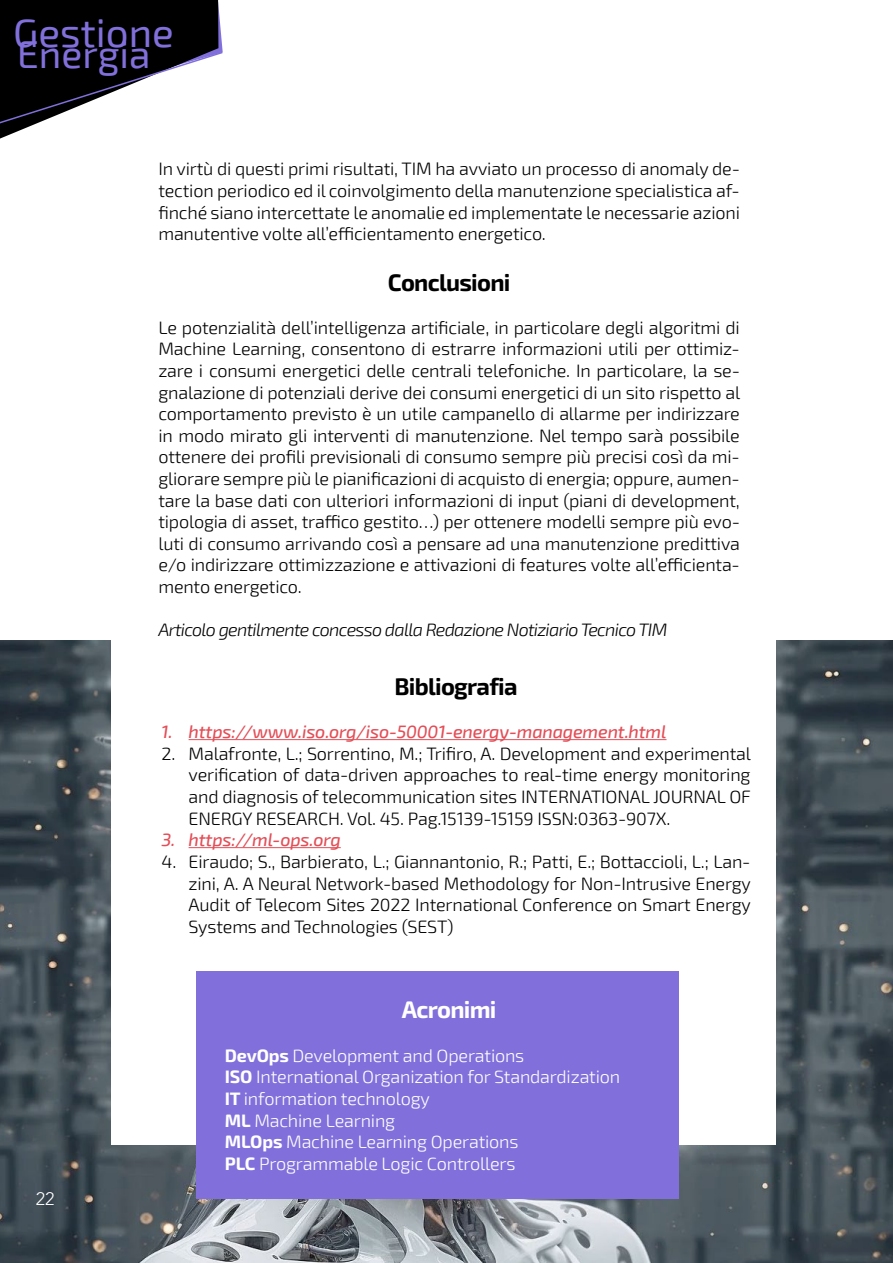
<style>
.page{position:relative;width:893px;height:1263px;background:#fff}
.page>*{position:absolute;margin:0;border:0;box-sizing:border-box;transform-origin:0 0}
.t1{font:40.35px "Exo 2";color:#8170db}
.t2{font:38.85px "Exo 2";color:#8170db}
.t3{font:700 24px "Exo 2";letter-spacing:-.03em;color:#000}
.t4{font:700 24px "Exo 2";letter-spacing:-.03em;color:#fff}
.t5{font:300 18px/21.6px "Exo 2";letter-spacing:-.01em;color:#000;text-align:justify}
.t6{font:300 18px/21.6px "Exo 2";letter-spacing:-.01em;color:#fff}
.t7{font:italic 500 18px "Exo 2";letter-spacing:-.01em;color:#e44e57}
.t8{font:italic 300 18px "Exo 2";letter-spacing:-.04em;color:#000}
.t9{font:300 18px "Avenir LT Std";color:#fff}
.s1{font-weight:700}
</style>
<div class="page">
<img style="left:0;top:640px;width:893px;height:623px">
<svg style="left:0;top:0;width:223px;height:139px"></svg>
<div style="left:111px;top:127px;width:665px;height:1018px;background:#fff"></div>
<div style="left:197px;top:972px;width:482px;height:227px;background:#8170db"></div>
<hr style="left:189px;top:739px;width:477px;height:1px;background:#e44e57">
<hr style="left:189px;top:847px;width:152px;height:1px;background:#e44e57">
<h1 class="t1" style="left:13px;top:6px;width:162px">Gestione</h1>
<h2 class="t2" style="left:17px;top:30px;width:135px">Energia</h2>
<p class="t5" style="left:158px;top:157px;width:583px">In virtù di questi primi risultati, TIM ha avviato un processo di anomaly de&shy;tection periodico ed il coinvolgimento della manutenzione specialistica af&shy;finché siano intercettate le anomalie ed implementate le necessarie azioni manutentive volte all’efficientamento energetico.</p>
<h3 class="t3" style="left:388px;top:268px;width:124px">Conclusioni</h3>
<p class="t5" style="left:158px;top:316px;width:583px">Le potenzialità dell’intelligenza artificiale, in particolare degli algoritmi di Machine Learning, consentono di estrarre informazioni utili per ottimiz&shy;zare i consumi energetici delle centrali telefoniche. In particolare, la se&shy;gnalazione di potenziali derive dei consumi energetici di un sito rispetto al comportamento previsto è un utile campanello di allarme per indirizzare in modo mirato gli interventi di manutenzione. Nel tempo sarà possibile ottenere dei profili previsionali di consumo sempre più precisi così da mi&shy;gliorare sempre più le pianificazioni di acquisto di energia; oppure, aumen&shy;tare la base dati con ulteriori informazioni di input (piani di development, tipologia di asset, traffico gestito…) per ottenere modelli sempre più evo&shy;luti di consumo arrivando così a pensare ad una manutenzione predittiva e/o indirizzare ottimizzazione e attivazioni di features volte all’efficienta&shy;mento energetico.</p>
<p class="t8" style="left:158px;top:618px;width:510px">Articolo gentilmente concesso dalla Redazione Notiziario Tecnico TIM</p>
<h3 class="t3" style="left:394px;top:672px;width:125px">Bibliografia</h3>
<p class="t7" style="left:162px;top:720px;width:506px">1. https://www.iso.org/iso-50001-energy-management.html</p>
<p class="t5" style="left:189px;top:742px;width:564px;text-indent:-27px">2. Malafronte, L.; Sorrentino, M.; Trifiro, A. Development and experimental verification of data-driven approaches to real-time energy monitoring and diagnosis of telecommunication sites INTERNATIONAL JOURNAL OF ENERGY RESEARCH. Vol. 45. Pag.15139-15159 ISSN:0363-907X.</p>
<p class="t7" style="left:162px;top:828px;width:181px">3. https://ml-ops.org</p>
<p class="t5" style="left:189px;top:850px;width:564px;text-indent:-27px">4. Eiraudo; S., Barbierato, L.; Giannantonio, R.; Patti, E.; Bottaccioli, L.; Lan&shy;zini, A. A Neural Network-based Methodology for Non-Intrusive Energy Audit of Telecom Sites 2022 International Conference on Smart Energy Systems and Technologies (SEST)</p>
<p class="t9" style="left:36px;top:1188px;width:20px">22</p>
<h3 class="t4" style="left:402px;top:996px;width:96px">Acronimi</h3>
<p class="t6" style="left:225px;top:1044px;width:397px"><span class="s1">DevOps</span> Development and Operations<br><span class="s1">ISO</span> International Organization for Standardization <span class="s1">IT</span> information technology<br><span class="s1">ML</span> Machine Learning<br><span class="s1">MLOps</span> Machine Learning Operations<br><span class="s1">PLC</span> Programmable Logic Controllers</p>
</div>
